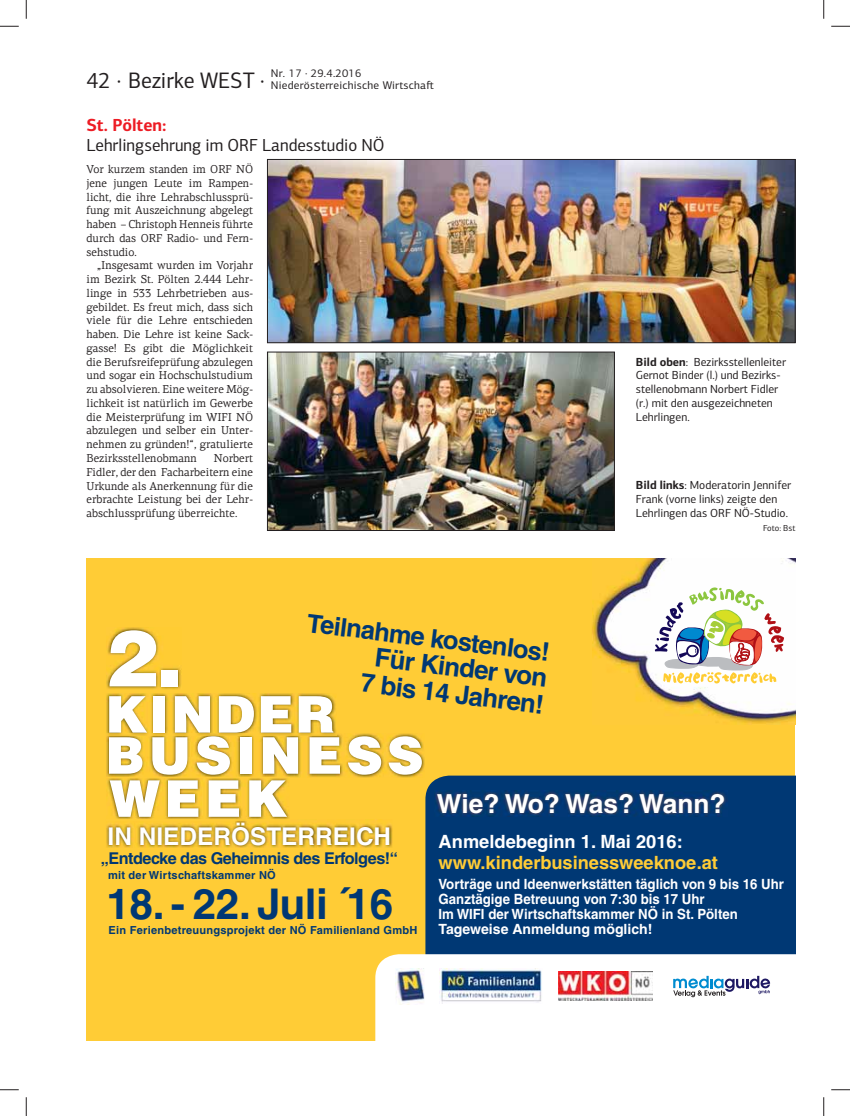
<style>
.page{position:relative;width:850px;height:1116px;background:#fff}
.page>*{position:absolute;margin:0;border:0;box-sizing:border-box;transform-origin:0 0}
.t1{font:900 78.38px "Helvetica";color:#fff}
.t2{font:900 50.62px "Helvetica";letter-spacing:.08em;color:#fff}
.t3{font:700 42.38px "Helvetica";letter-spacing:-.01em;color:#003874}
.t4{font:700 26.25px "Helvetica";color:#fff}
.t5{font:700 25.88px/27px "Helvetica";color:#003874;text-align:center}
.t6{font:700 25.5px "Helvetica";color:#003874}
.t7{font:700 24.38px "Helvetica";color:#fff}
.t8{font:22.5px "PF Centro Sans Pro";color:#231f20;scale:.96 1}
.t9{font:700 18.25px "Helvetica";color:#ffcc36}
.t10{font:700 18.25px "Helvetica";color:#fff}
.t11{font:17.5px "PF Centro Sans Pro";color:#231f20;scale:.96 1}
.t12{font:700 17.5px "PF Centro Sans Pro";color:#ed1c24;scale:.96 1}
.t13{font:700 16.25px "Helvetica";letter-spacing:-.03em;color:#003874}
.t14{font:700 14.12px/15px "Helvetica";color:#fff;scale:.94 1}
.t15{font:11.75px/13.8px "PF Centro Sans Pro";color:#231f20}
.t16{font:11.5px/13.8px "PF Centro Serif Pro";color:#231f20;text-align:justify;scale:.96 1}
.t17{font:11.25px/11.9px "PF Centro Sans Pro";letter-spacing:.02em;color:#231f20}
.t18{font:700 11.12px "Helvetica";letter-spacing:.02em;color:#003874}
.t19{font:8.75px "PF Centro Sans Pro";color:#231f20}
.s1{font-weight:700}
</style>
<div class="page">
<img style="left:269px;top:161px;width:524px;height:180px">
<div style="left:267px;top:159px;width:528px;height:184px;border:1px solid #231f20"></div>
<img style="left:269px;top:354px;width:343px;height:174px">
<div style="left:267px;top:352px;width:347px;height:178px;border:1px solid #231f20"></div>
<div style="left:86px;top:558px;width:709px;height:482px;background:#ffcc36"></div>
<img style="left:106px;top:693px;width:230px;height:40px">
<img style="left:106px;top:627px;width:75px;height:62px">
<img style="left:107px;top:778px;width:182px;height:41px">
<img style="left:106px;top:733px;width:319px;height:44px">
<img style="left:106px;top:733px;width:230px;height:3px">
<img style="left:106px;top:821px;width:286px;height:26px">
<div style="left:425px;top:775px;width:370px;height:179px;background:#003874"></div>
<div style="left:375px;top:954px;width:420px;height:86px;background:#fff"></div>
<img style="left:440px;top:968px;width:102px;height:35px">
<img style="left:558px;top:971px;width:95px;height:29px">
<img style="left:395px;top:968px;width:29px;height:36px">
<img style="left:592px;top:558px;width:203px;height:167px">
<svg style="left:655px;top:587px;width:129px;height:96px;background:#dad3c3"></svg>
<img style="left:434px;top:790px;width:293px;height:26px">
<svg style="left:0;top:25px;width:19px;height:2px"></svg>
<svg style="left:831px;top:25px;width:19px;height:2px"></svg>
<svg style="left:0;top:1089px;width:19px;height:1px"></svg>
<svg style="left:831px;top:1089px;width:19px;height:1px"></svg>
<svg style="left:25px;top:0;width:2px;height:19px"></svg>
<svg style="left:25px;top:1097px;width:2px;height:18px"></svg>
<svg style="left:823px;top:0;width:1px;height:19px"></svg>
<svg style="left:823px;top:1097px;width:1px;height:18px"></svg>
<h3 class="t8" style="left:86px;top:72px;width:187px">42 · Bezirke WEST ·</h3>
<p class="t17" style="left:271px;top:69px;width:165px">Nr. 17 · 29.4.2016<br>Niederösterreichische Wirtscha-</p>
<h3 class="t12" style="left:86px;top:119px;width:85px">St. Pölten:</h3>
<h3 class="t11" style="left:86px;top:139px;width:312px">Lehrlingsehrung im ORF Landesstudio NÖ</h3>
<p class="t16" style="left:86px;top:163px;width:175px">Vor kurzem standen im ORF NÖ jene jungen Leute im Rampen&shy;licht, die ihre Lehrabschlussprü&shy;fung mit Auszeichnung abgelegt haben – Christoph Henneis führte durch das ORF Radio- und Fern&shy;sehstudio.</p>
<p class="t16" style="left:86px;top:260px;width:175px;text-indent:11px">„Insgesamt wurden im Vorjahr im Bezirk St. Pölten 2.444 Lehr&shy;linge in 533 Lehrbetrieben aus&shy;gebildet. Es freut mich, dass sich viele für die Lehre entschieden haben. Die Lehre ist keine Sack&shy;gasse! Es gibt die Möglichkeit die Berufsreifeprüfung abzulegen und sogar ein Hochschulstudium zu absolvieren. Eine weitere Mög&shy;lichkeit ist natürlich im Gewerbe die Meisterprüfung im WIFI NÖ abzulegen und selber ein Unter&shy;nehmen zu gründen!“, gratulierte Bezirksstellenobmann</p>
<p class="t16" style="left:86px;top:452px;width:175px;text-indent:127px">Norbert Fidler, der den Facharbeitern eine Urkunde als Anerkennung für die erbrachte Leistung bei der Lehr&shy;abschlussprüfung überreichte.</p>
<h3 class="t6" style="left:308px;top:613px;width:246px;rotate:7deg">Teilnahme kostenlos!</h3>
<h1 class="t1" style="left:105px;top:630px;width:79px">2.</h1>
<h3 class="t5" style="left:365px;top:644px;width:186px;rotate:7deg">Für Kinder von<br>7 bis 14 Jahren!</h3>
<h2 class="t2" style="left:105px;top:696px;width:231px">KINDER</h2>
<h2 class="t2" style="left:105px;top:737px;width:320px">BUSINESS</h2>
<p class="t15" style="left:636px;top:356px;width:152px"><span class="s1">Bild oben</span>: Bezirksstellenleiter<br>Gernot Binder (l.) und Bezirks&shy;stellenobmann Norbert Fidler (r.) mit den ausgezeichneten<br>Lehrlingen.</p>
<p class="t15" style="left:636px;top:480px;width:157px"><span class="s1">Bild links</span>: Moderatorin Jennifer<br>Frank (vorne links) zeigte den<br>Lehrlingen das ORF NÖ-Studio.</p>
<p class="t19" style="left:763px;top:524px;width:34px">Foto: Bst</p>
<h2 class="t2" style="left:109px;top:780px;width:180px">WEEK</h2>
<h3 class="t7" style="left:108px;top:827px;width:285px">IN NIEDERÖSTERREICH</h3>
<h3 class="t13" style="left:101px;top:852px;width:299px">„Entdecke das Geheimnis des Erfolges!“</h3>
<p class="t18" style="left:108px;top:870px;width:169px">mit der Wirtschaftskammer NÖ</p>
<h3 class="t3" style="left:106px;top:888px;width:288px">18. - 22. Juli ´16</h3>
<p class="t18" style="left:109px;top:926px;width:310px">Ein Ferienbetreuungsprojekt der NÖ Familienland GmbH</p>
<h3 class="t4" style="left:437px;top:794px;width:290px">Wie? Wo? Was? Wann?</h3>
<h3 class="t10" style="left:439px;top:834px;width:246px">Anmeldebeginn 1. Mai 2016:</h3>
<h3 class="t9" style="left:439px;top:855px;width:281px">www.kinderbusinessweeknoe.at</h3>
<p class="t14" style="left:439px;top:878px;width:369px">Vorträge und Ideenwerkstätten täglich von 9 bis 16 Uhr Ganztägige Betreuung von 7:30 bis 17 Uhr<br>Im WIFI der Wirtschaftskammer NÖ in St. Pölten Tageweise Anmeldung möglich!</p>
</div>
